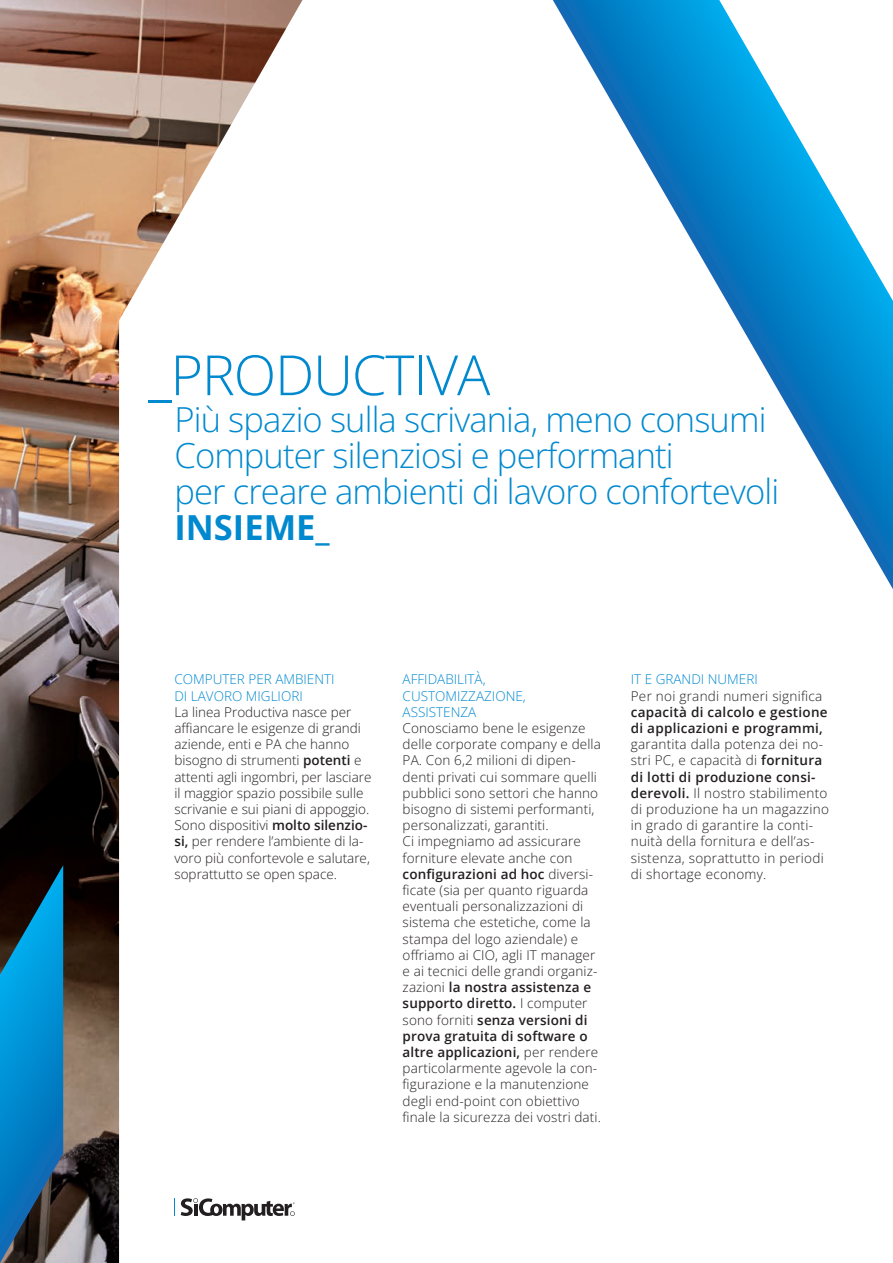
<style>
.page{position:relative;width:893px;height:1263px;background:#fff}
.page>*{position:absolute;margin:0;border:0;box-sizing:border-box;transform-origin:0 0}
.t1{font:300 55.5px "Open Sans";letter-spacing:-.02em;color:#0089cf}
.t2{font:300 34.5px "Open Sans";letter-spacing:-.025em;color:#0089cf}
.t3{font:700 34.5px "Open Sans";color:#0089cf}
.t4{font:300 13.5px/16.2px "Open Sans";letter-spacing:.01em;color:#231f20}
.t5{font:300 13.5px "Open Sans";color:#0089cf}
.s1{font-weight:600}
</style>
<div class="page">
<img style="left:0;top:0;width:302px;height:1263px">
<svg style="left:0;top:865px;width:63px;height:398px;background:#0d6d9d"></svg>
<svg style="left:553px;top:0;width:340px;height:589px"></svg>
<svg style="left:181px;top:1198px;width:114px;height:22px"></svg>
<svg style="left:174px;top:1198px;width:1px;height:17px"></svg>
<p class="t1" style="left:149px;top:337px;width:343px">_PRODUCTIVA</p>
<p class="t2" style="left:174px;top:396px;width:593px">Più spazio sulla scrivania, meno consumi</p>
<p class="t2" style="left:174px;top:432px;width:501px">Computer silenziosi e performanti</p>
<p class="t2" style="left:174px;top:468px;width:606px">per creare ambienti di lavoro confortevoli</p>
<p class="t3" style="left:174px;top:503px;width:157px">INSIEME_</p>
<p class="t5" style="left:174px;top:670px;width:162px">COMPUTER PER AMBIENTI</p>
<p class="t5" style="left:174px;top:686px;width:130px">DI LAVORO MIGLIORI</p>
<p class="t4" style="left:174px;top:703px;width:199px">La linea Productiva nasce per affiancare le esigenze di grandi aziende, enti e PA che hanno bisogno di strumenti <span class="s1">potenti</span> e attenti agli ingombri, per lasciare il maggior spazio possibile sulle scrivanie e sui piani di appoggio.<br>Sono dispositivi <span class="s1">molto silenzio&shy;si,</span> per rendere l’ambiente di la&shy;voro più confortevole e salutare, soprattutto se open space.</p>
<p class="t5" style="left:403px;top:670px;width:84px">AFFIDABILITÀ,</p>
<p class="t5" style="left:403px;top:686px;width:125px">CUSTOMIZZAZIONE,</p>
<p class="t5" style="left:403px;top:703px;width:75px">ASSISTENZA</p>
<p class="t4" style="left:403px;top:719px;width:200px">Conosciamo bene le esigenze delle corporate company e della<br>PA. Con 6,2 milioni di dipen&shy;denti privati cui sommare quelli pubblici sono settori che hanno bisogno di sistemi performanti, personalizzati, garantiti.</p>
<p class="t4" style="left:403px;top:833px;width:200px">Ci impegniamo ad assicurare forniture elevate anche con <span class="s1">configurazioni ad hoc</span> diversi&shy;ficate (sia per quanto riguarda eventuali personalizzazioni di sistema che estetiche, come la stampa del logo aziendale) e offriamo ai CIO, agli IT manager e ai tecnici delle grandi organiz&shy;zazioni <span class="s1">la nostra assistenza e supporto diretto.</span> I computer sono forniti <span class="s1">senza versioni di prova gratuita di software o altre applicazioni,</span> per rendere particolarmente agevole la con&shy;figurazione e la manutenzione degli end-point con obiettivo finale la sicurezza dei vostri dati.</p>
<p class="t5" style="left:631px;top:670px;width:128px">IT E GRANDI NUMERI</p>
<p class="t4" style="left:631px;top:687px;width:200px">Per noi grandi numeri significa <span class="s1">capacità di calcolo e gestione di applicazioni e programmi, </span>garantita dalla potenza dei no&shy;stri PC, e capacità di <span class="s1">fornitura di lotti di produzione consi&shy;derevoli.</span> Il nostro stabilimento di produzione ha un magazzino in grado di garantire la conti&shy;nuità della fornitura e dell’as&shy;sistenza, soprattutto in periodi di shortage economy.</p>
</div>
